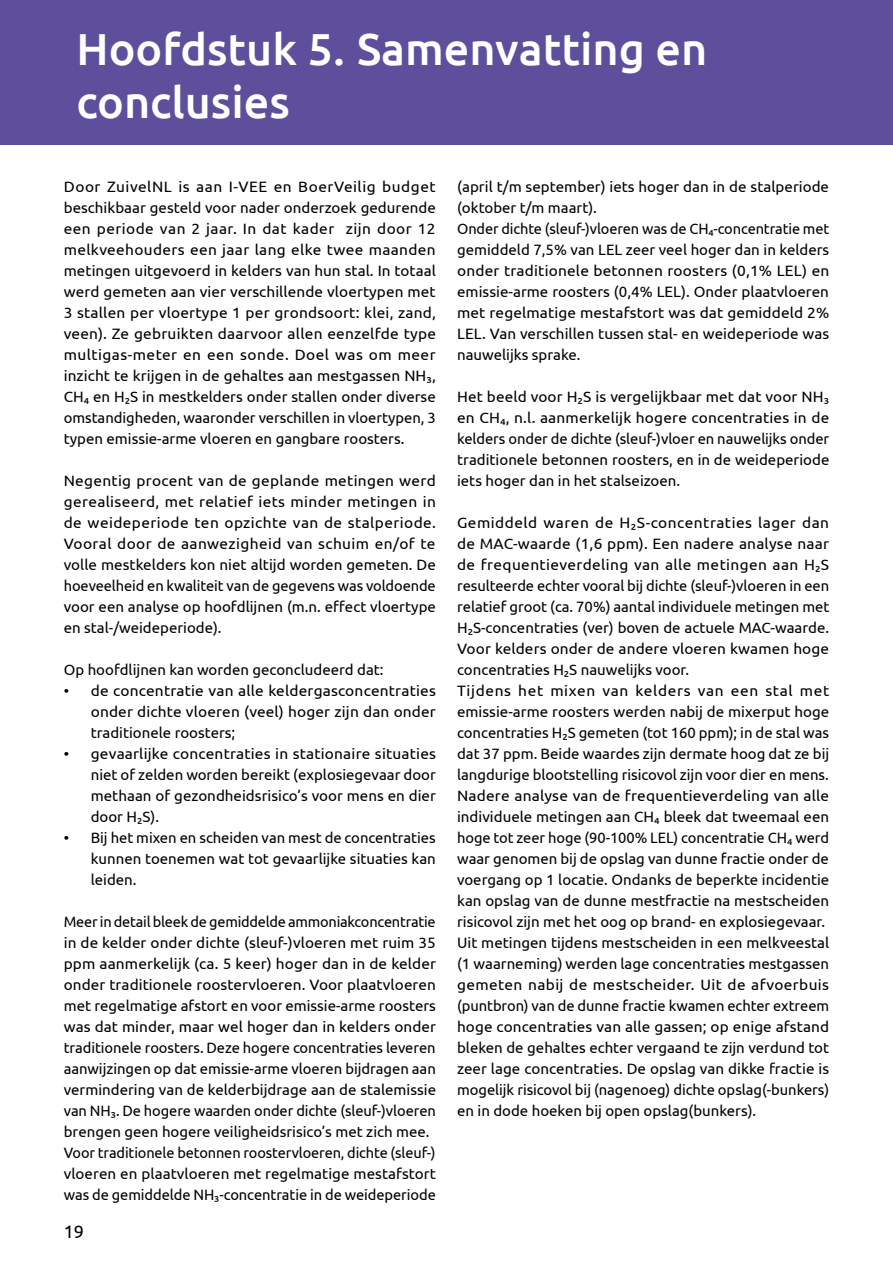
<style>
.page{position:relative;width:893px;height:1263px;background:#fff}
.page>*{position:absolute;margin:0;border:0;box-sizing:border-box;transform-origin:0 0}
.t1{font:500 44.85px/53.8px "Ubuntu";color:#fff}
.t2{font:18px "Ubuntu";color:#000}
.t3{font:15px/21px "Ubuntu";color:#000;text-align:justify}
</style>
<div class="page">
<div style="left:0;top:0;width:893px;height:144px;background:#5e4f9c"></div>
<h1 class="t1" style="left:77px;top:20px;width:632px">Hoofdstuk 5. Samenvatting en conclusies</h1>
<p class="t3" style="left:64px;top:175px;width:374px">Door ZuivelNL is aan I-VEE en BoerVeilig budget beschikbaar gesteld voor nader onderzoek gedurende een periode van 2 jaar. In dat kader zijn door 12 melkveehouders een jaar lang elke twee maanden metingen uitgevoerd in kelders van hun stal. In totaal werd gemeten aan vier verschillende vloertypen met 3 stallen per vloertype 1 per grondsoort: klei, zand, veen). Ze gebruikten daarvoor allen eenzelfde type multigas-meter en een sonde. Doel was om meer inzicht te krijgen in de gehaltes aan mestgassen NH3, CH4 en H2S in mestkelders onder stallen onder diverse omstandigheden, waaronder verschillen in vloertypen, 3 typen emissie-arme vloeren en gangbare roosters.</p>
<p class="t3" style="left:64px;top:469px;width:374px">Negentig procent van de geplande metingen werd gerealiseerd, met relatief iets minder metingen in de weideperiode ten opzichte van de stalperiode.<br>Vooral door de aanwezigheid van schuim en/of te volle mestkelders kon niet altijd worden gemeten. De hoeveelheid en kwaliteit van de gegevens was voldoende voor een analyse op hoofdlijnen (m.n. effect vloertype en stal-/weideperiode).</p>
<p class="t3" style="left:64px;top:658px;width:321px">Op hoofdlijnen kan worden geconcludeerd dat:</p>
<p class="t3" style="left:91px;top:679px;width:347px;text-indent:-27px">• de concentratie van alle keldergasconcentraties onder dichte vloeren (veel) hoger zijn dan onder traditionele roosters;</p>
<p class="t3" style="left:91px;top:742px;width:347px;text-indent:-27px">• gevaarlijke concentraties in stationaire situaties niet of zelden worden bereikt (explosiegevaar door methaan of gezondheidsrisico’s voor mens en dier door H2S).</p>
<p class="t3" style="left:91px;top:826px;width:347px;text-indent:-27px">• Bij het mixen en scheiden van mest de concentraties kunnen toenemen wat tot gevaarlijke situaties kan leiden.</p>
<p class="t3" style="left:64px;top:910px;width:374px;text-align:left">Meer in detail bleek de gemiddelde ammoniakconcentratie in de kelder onder dichte (sleuf-)vloeren met ruim 35 ppm aanmerkelijk (ca. 5 keer) hoger dan in de kelder onder traditionele roostervloeren. Voor plaatvloeren met regelmatige afstort en voor emissie-arme roosters was dat minder, maar wel hoger dan in kelders onder traditionele roosters. Deze hogere concentraties leveren aanwijzingen op dat emissie-arme vloeren bijdragen aan vermindering van de kelderbijdrage aan de stalemissie van NH3. De hogere waarden onder dichte (sleuf-)vloeren brengen geen hogere veiligheidsrisico’s met zich mee.<br>Voor traditionele betonnen roostervloeren, dichte (sleuf-) vloeren en plaatvloeren met regelmatige mestafstort was de gemiddelde NH3-concentratie in de weideperiode</p>
<p class="t2" style="left:64px;top:1221px;width:22px">19</p>
<p class="t3" style="left:457px;top:175px;width:374px;text-align:left">(april t/m september) iets hoger dan in de stalperiode (oktober t/m maart).<br>Onder dichte (sleuf-)vloeren was de CH4-concentratie met gemiddeld 7,5% van LEL zeer veel hoger dan in kelders onder traditionele betonnen roosters (0,1% LEL) en emissie-arme roosters (0,4% LEL). Onder plaatvloeren met regelmatige mestafstort was dat gemiddeld 2% LEL. Van verschillen tussen stal- en weideperiode was nauwelijks sprake.</p>
<p class="t3" style="left:457px;top:385px;width:374px">Het beeld voor H2S is vergelijkbaar met dat voor NH3 en CH4, n.l. aanmerkelijk hogere concentraties in de kelders onder de dichte (sleuf-)vloer en nauwelijks onder traditionele betonnen roosters, en in de weideperiode iets hoger dan in het stalseizoen.</p>
<p class="t3" style="left:457px;top:511px;width:374px;text-align:left">Gemiddeld waren de H2S-concentraties lager dan de MAC-waarde (1,6 ppm). Een nadere analyse naar de frequentieverdeling van alle metingen aan H2S resulteerde echter vooral bij dichte (sleuf-)vloeren in een relatief groot (ca. 70%) aantal individuele metingen met H2S-concentraties (ver) boven de actuele MAC-waarde.<br>Voor kelders onder de andere vloeren kwamen hoge concentraties H2S nauwelijks voor.<br>Tijdens het mixen van kelders van een stal met emissie-arme roosters werden nabij de mixerput hoge concentraties H2S gemeten (tot 160 ppm); in de stal was dat 37 ppm. Beide waardes zijn dermate hoog dat ze bij langdurige blootstelling risicovol zijn voor dier en mens.<br>Nadere analyse van de frequentieverdeling van alle individuele metingen aan CH4 bleek dat tweemaal een hoge tot zeer hoge (90-100% LEL) concentratie CH4 werd waar genomen bij de opslag van dunne fractie onder de voergang op 1 locatie. Ondanks de beperkte incidentie kan opslag van de dunne mestfractie na mestscheiden risicovol zijn met het oog op brand- en explosiegevaar.<br>Uit metingen tijdens mestscheiden in een melkveestal (1 waarneming) werden lage concentraties mestgassen gemeten nabij de mestscheider. Uit de afvoerbuis (puntbron) van de dunne fractie kwamen echter extreem hoge concentraties van alle gassen; op enige afstand bleken de gehaltes echter vergaand te zijn verdund tot zeer lage concentraties. De opslag van dikke fractie is mogelijk risicovol bij (nagenoeg) dichte opslag(-bunkers) en in dode hoeken bij open opslag(bunkers).</p>
</div>
